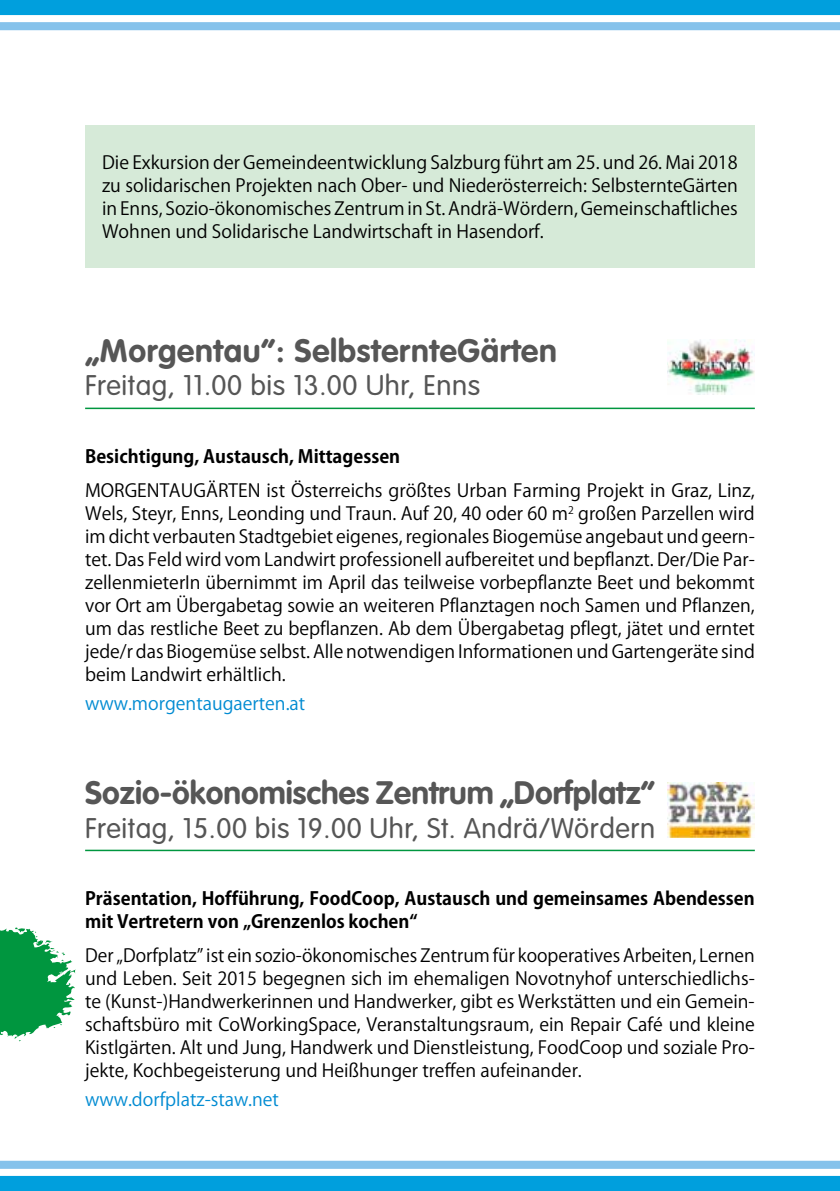
<style>
.page{position:relative;width:840px;height:1191px;background:#fff}
.page>*{position:absolute;margin:0;border:0;box-sizing:border-box;transform-origin:0 0}
.t1{font:700 32px "VAG Rounded Std";color:#565656}
.t2{font:700 32px "VAG Rounded Std";letter-spacing:.02em;color:#565656}
.t3{font:300 28px "VAG Rounded Std";letter-spacing:.02em;color:#565656}
.t4{font:18px/23px "Koz Go Pro";color:#000;text-align:justify}
.t5{font:700 18px/23px "Koz Go Pro";color:#000}
.t6{font:18px "Koz Go Pro";color:#008bd2}
</style>
<div class="page">
<div style="left:0;top:1175px;width:839px;height:16px;background:#009fdd"></div>
<svg style="left:0;top:1160px;width:839px;height:8px;background:#90c7ec"></svg>
<div style="left:0;top:0;width:839px;height:15px;background:#009fdd"></div>
<svg style="left:0;top:22px;width:839px;height:8px;background:#87c3eb"></svg>
<svg style="left:0;top:927px;width:76px;height:114px"></svg>
<img style="left:667px;top:339px;width:87px;height:56px">
<img style="left:667px;top:782px;width:87px;height:55px">
<hr style="left:85px;top:407px;width:669px;height:2px;background:#00963f">
<hr style="left:85px;top:849px;width:669px;height:2px;background:#00963f">
<div style="left:85px;top:125px;width:669px;height:143px;background:#d6ead8"></div>
<p class="t4" style="left:102px;top:151px;width:637px">Die Exkursion der Gemeindeentwicklung Salzburg führt am 25. und 26. Mai 2018 zu solidarischen Projekten nach Ober- und Niederösterreich: SelbsternteGärten in Enns, Sozio-ökonomisches Zentrum in St. Andrä-Wördern, Gemeinschaftliches Wohnen und Solidarische Landwirtschaft in Hasendorf.</p>
<h1 class="t2" style="left:85px;top:332px;width:473px">„Morgentau“: SelbsternteGärten</h1>
<h2 class="t3" style="left:85px;top:370px;width:396px">Freitag, 11.00 bis 13.00 Uhr, Enns</h2>
<p class="t5" style="left:85px;top:446px;width:316px">Besichtigung, Austausch, Mittagessen</p>
<p class="t4" style="left:85px;top:479px;width:671px">MORGENTAUGÄRTEN ist Österreichs größtes Urban Farming Projekt in Graz, Linz, Wels, Steyr, Enns, Leonding und Traun. Auf 20, 40 oder 60 m<sup>2</sup> großen Parzellen wird im dicht verbauten Stadtgebiet eigenes, regionales Biogemüse angebaut und geern&shy;tet. Das Feld wird vom Landwirt professionell aufbereitet und bepflanzt. Der/Die Par&shy;zellenmieterIn übernimmt im April das teilweise vorbepflanzte Beet und bekommt vor Ort am Übergabetag sowie an weiteren Pflanztagen noch Samen und Pflanzen, um das restliche Beet zu bepflanzen. Ab dem Übergabetag pflegt, jätet und erntet jede/r das Biogemüse selbst. Alle notwendigen Informationen und Gartengeräte sind beim Landwirt erhältlich.</p>
<p class="t6" style="left:85px;top:691px;width:221px">www.morgentaugaerten.at</p>
<h1 class="t1" style="left:85px;top:774px;width:571px">Sozio-ökonomisches Zentrum „Dorfplatz“</h1>
<h2 class="t3" style="left:85px;top:811px;width:571px">Freitag, 15.00 bis 19.00 Uhr, St. Andrä/Wördern</h2>
<p class="t5" style="left:85px;top:887px;width:670px">Präsentation, Hofführung, FoodCoop, Austausch und gemeinsames Abendessen mit Vertretern von „Grenzenlos kochen“</p>
<p class="t4" style="left:85px;top:944px;width:671px">Der „Dorfplatz” ist ein sozio-ökonomisches Zentrum für kooperatives Arbeiten, Lernen und Leben. Seit 2015 begegnen sich im ehemaligen Novotnyhof unterschiedlichs&shy;te (Kunst-)Handwerkerinnen und Handwerker, gibt es Werkstätten und ein Gemein&shy;schaftsbüro mit CoWorkingSpace, Veranstaltungsraum, ein Repair Café und kleine Kistlgärten. Alt und Jung, Handwerk und Dienstleistung, FoodCoop und soziale Pro&shy;jekte, Kochbegeisterung und Heißhunger treffen aufeinander.</p>
<p class="t6" style="left:85px;top:1087px;width:195px">www.dorfplatz-staw.net</p>
</div>
